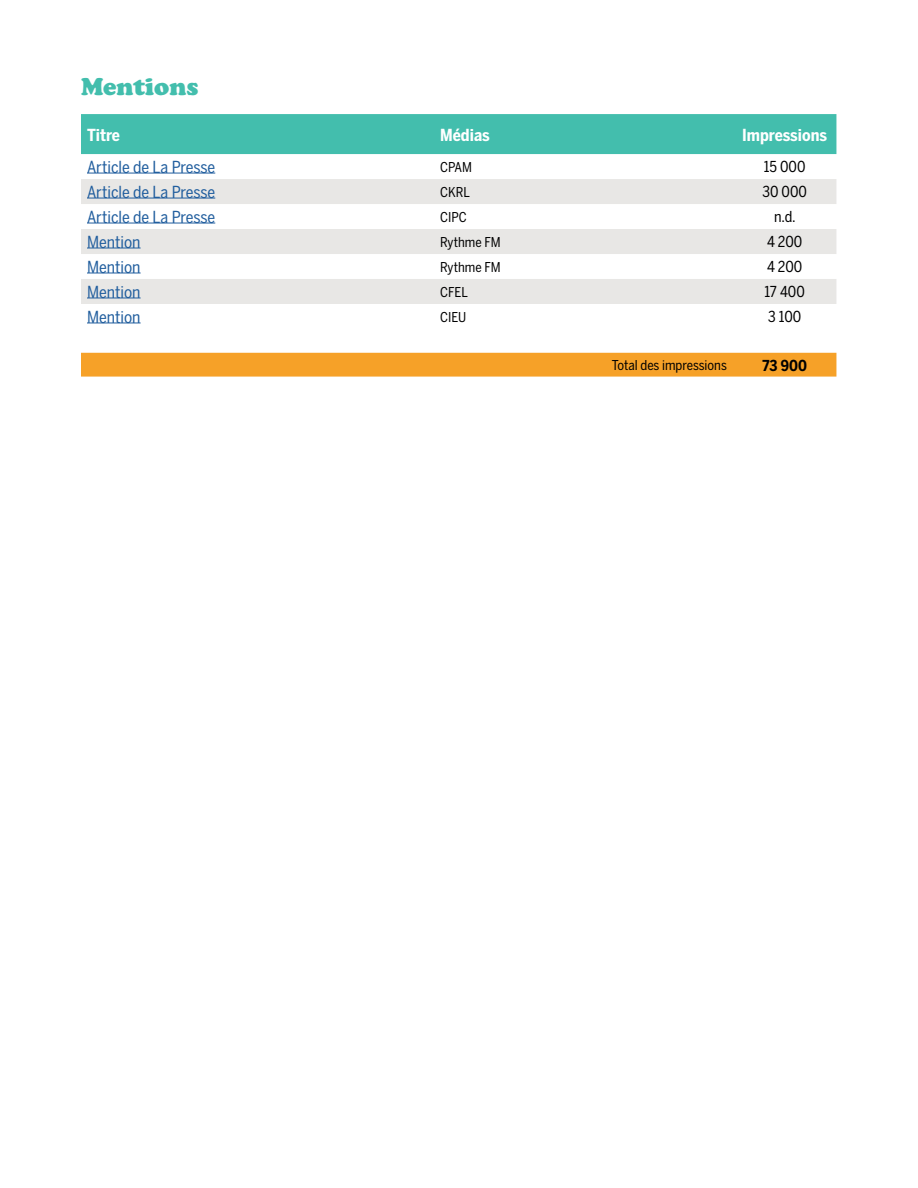
<style>
.page{position:relative;width:918px;height:1188px;background:#fff}
.page>*{position:absolute;margin:0;border:0;box-sizing:border-box;transform-origin:0 0}
.t1{font:24px "Cooper Black Std";color:#43bead}
.t2{font:16.5px "Benton Sans Condensed";color:#215e9e}
.t3{font:700 16.5px "Benton Sans Condensed";color:#fff}
.t4{font:15px "Benton Sans Condensed";color:#000}
.t5{font:700 15px "Benton Sans Condensed";color:#000}
.t6{font:13.5px "Benton Sans Condensed";color:#000}
</style>
<div class="page">
<div style="left:81px;top:114px;width:755px;height:40px;background:#43bead"></div>
<svg style="left:81px;top:179px;width:755px;height:125px;fill:#e8e7e5"></svg>
<div style="left:81px;top:353px;width:755px;height:24px;background:#f6a128"></div>
<hr style="left:87px;top:173px;width:128px;height:1px;background:#215e9e">
<hr style="left:87px;top:198px;width:128px;height:1px;background:#215e9e">
<hr style="left:87px;top:223px;width:128px;height:1px;background:#215e9e">
<hr style="left:87px;top:248px;width:54px;height:1px;background:#215e9e">
<hr style="left:87px;top:273px;width:54px;height:1px;background:#215e9e">
<hr style="left:87px;top:298px;width:54px;height:1px;background:#215e9e">
<hr style="left:87px;top:323px;width:54px;height:1px;background:#215e9e">
<h1 class="t1" style="left:81px;top:72px;width:119px">Mentions</h1>
<p class="t3" style="left:87px;top:124px;width:35px">Titre</p>
<p class="t3" style="left:440px;top:124px;width:51px">Médias</p>
<p class="t3" style="left:742px;top:124px;width:86px">Impressions</p>
<p class="t2" style="left:87px;top:157px;width:130px">Article de La Presse</p>
<p class="t6" style="left:440px;top:159px;width:34px">CPAM</p>
<p class="t4" style="left:764px;top:158px;width:43px">15 000</p>
<p class="t2" style="left:87px;top:182px;width:130px">Article de La Presse</p>
<p class="t6" style="left:440px;top:184px;width:31px">CKRL</p>
<p class="t4" style="left:762px;top:183px;width:46px">30 000</p>
<p class="t2" style="left:87px;top:207px;width:130px">Article de La Presse</p>
<p class="t6" style="left:440px;top:209px;width:28px">CIPC</p>
<p class="t4" style="left:774px;top:208px;width:23px">n.d.</p>
<p class="t2" style="left:87px;top:232px;width:55px">Mention</p>
<p class="t6" style="left:440px;top:234px;width:62px">Rythme FM</p>
<p class="t4" style="left:767px;top:233px;width:37px">4 200</p>
<p class="t2" style="left:87px;top:257px;width:55px">Mention</p>
<p class="t6" style="left:440px;top:259px;width:62px">Rythme FM</p>
<p class="t4" style="left:767px;top:258px;width:37px">4 200</p>
<p class="t2" style="left:87px;top:282px;width:55px">Mention</p>
<p class="t6" style="left:440px;top:284px;width:29px">CFEL</p>
<p class="t4" style="left:765px;top:283px;width:42px">17 400</p>
<p class="t2" style="left:87px;top:307px;width:55px">Mention</p>
<p class="t6" style="left:440px;top:309px;width:28px">CIEU</p>
<p class="t4" style="left:768px;top:308px;width:35px">3 100</p>
<p class="t6" style="left:612px;top:357px;width:116px">Total des impressions</p>
<p class="t5" style="left:762px;top:356px;width:46px">73 900</p>
</div>
